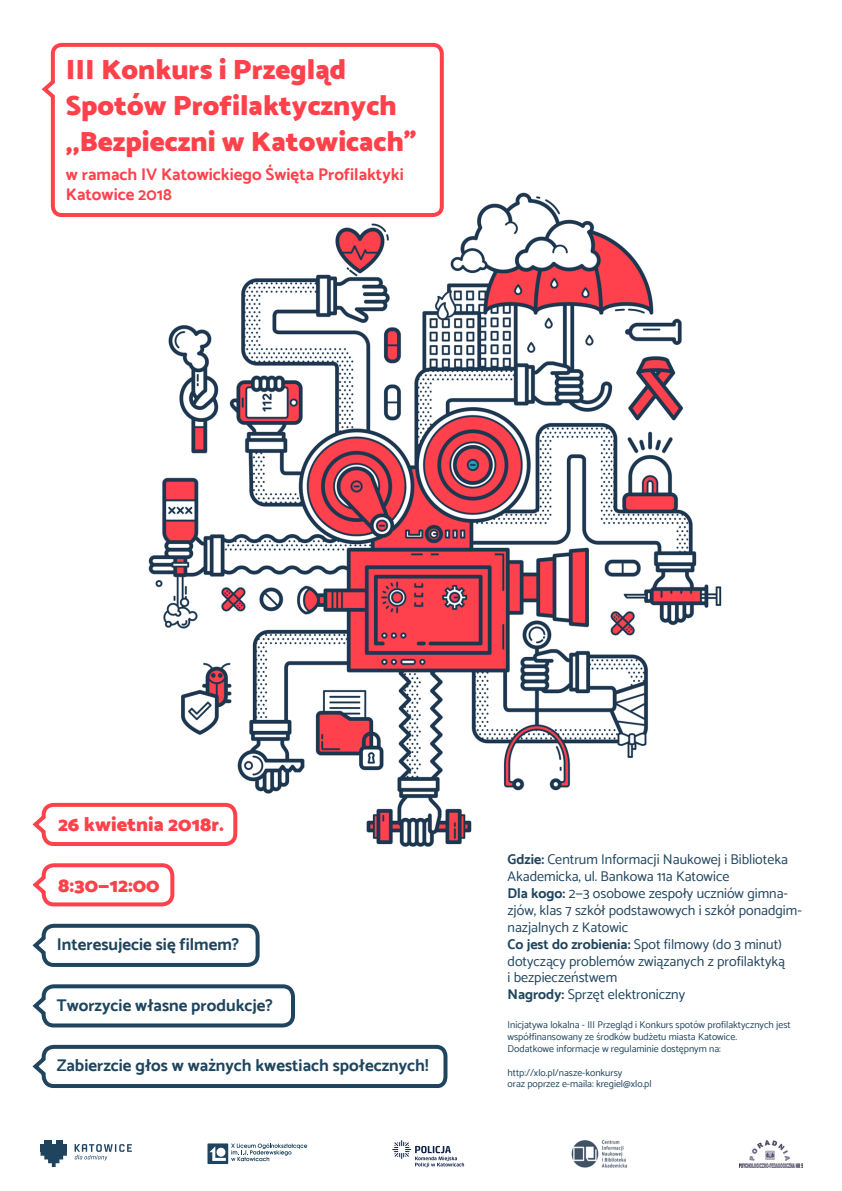
<style>
.page{position:relative;width:842px;height:1191px;background:#fff}
.page>*{position:absolute;margin:0;border:0;box-sizing:border-box;transform-origin:0 0}
.t1{font:900 28.2px/36.2px "Catamaran";color:#ff414b}
.t2{font:900 19.7px "Catamaran";color:#ff414b}
.t3{font:700 16.9px "Catamaran";color:#1f455e}
.t4{font:700 16.9px/20.3px "Catamaran";color:#ff414b}
.t5{font:14.1px/16.9px "Catamaran";color:#1f455e}
.t6{font:9.9px/11.8px "Catamaran";color:#1f455e}
.s1{font-weight:700}
</style>
<div class="page">
<img style="left:40px;top:192px;width:763px;height:976px">
<svg style="left:40px;top:42px;width:406px;height:177px"></svg>
<svg style="left:32px;top:982px;width:265px;height:47px"></svg>
<svg style="left:32px;top:1042px;width:417px;height:48px"></svg>
<svg style="left:32px;top:921px;width:230px;height:48px"></svg>
<svg style="left:32px;top:801px;width:207px;height:47px"></svg>
<svg style="left:32px;top:861px;width:144px;height:47px"></svg>
<svg style="left:392px;top:1137px;width:73px;height:31px"></svg>
<div style="left:207px;top:1143px;width:21px;height:21px;background:#1f455e"></div>
<svg style="left:209px;top:1143px;width:98px;height:18px"></svg>
<svg style="left:41px;top:1140px;width:26px;height:27px"></svg>
<svg style="left:75px;top:1144px;width:57px;height:16px"></svg>
<img style="left:571px;top:1133px;width:57px;height:35px">
<img style="left:739px;top:1140px;width:63px;height:27px">
<h1 class="t1" style="left:66px;top:51px;width:352px">III Konkurs i Przegląd<br>Spotów Profilaktycznych ‚‚Bezpieczni w Katowicach”</h1>
<p class="t4" style="left:66px;top:164px;width:339px">w ramach IV Katowickiego Święta Profilaktyki<br>Katowice 2018</p>
<h2 class="t2" style="left:58px;top:813px;width:167px">26 kwietnia 2018r.</h2>
<h2 class="t2" style="left:58px;top:873px;width:103px">8:30—12:00</h2>
<p class="t3" style="left:57px;top:934px;width:184px">Interesujecie się filmem?</p>
<p class="t3" style="left:57px;top:994px;width:218px">Tworzycie własne produkcje?</p>
<p class="t3" style="left:57px;top:1055px;width:373px">Zabierzcie głos w ważnych kwestiach społecznych!</p>
<p class="t5" style="left:507px;top:850px;width:296px"><span class="s1">Gdzie:</span> Centrum Informacji Naukowej i Biblioteka Akademicka, ul. Bankowa 11a Katowice<br><span class="s1">Dla kogo:</span> 2—3 osobowe zespoły uczniów gimna&shy;zjów, klas 7 szkół podstawowych i szkół ponadgim&shy;nazjalnych z Katowic<br><span class="s1">Co jest do zrobienia:</span> Spot filmowy (do 3 minut) dotyczący problemów związanych z profilaktyką<br>i bezpieczeństwem<br><span class="s1">Nagrody:</span> Sprzęt elektroniczny</p>
<p class="t6" style="left:507px;top:1018px;width:285px">Inicjatywa lokalna - III Przegląd i Konkurs spotów profilaktycznych jest współfinansowany ze środków budżetu miasta Katowice.<br>Dodatkowe informacje w regulaminie dostępnym na:</p>
<p class="t6" style="left:507px;top:1066px;width:146px">http://xlo.pl/nasze-konkursy<br>oraz poprzez e-maila: kregiel@xlo.pl</p>
</div>
